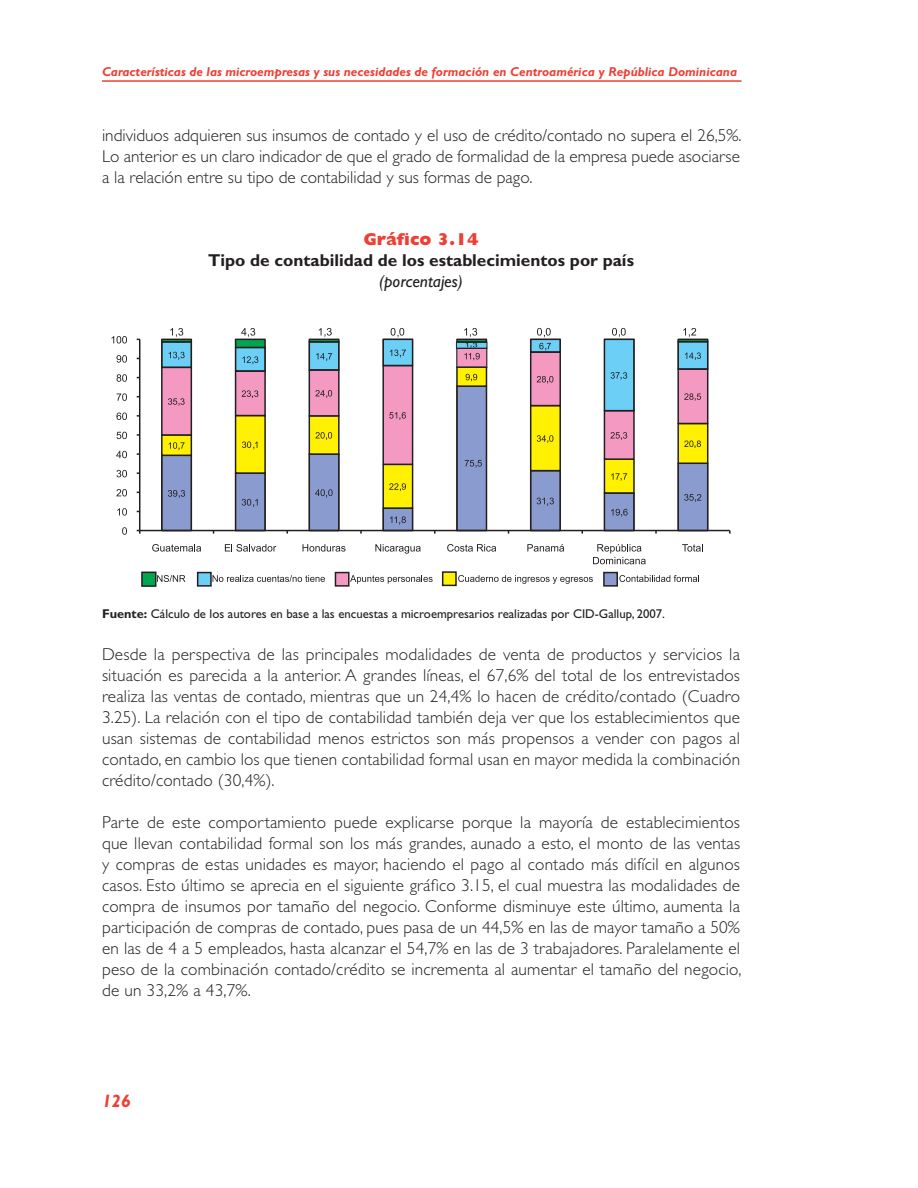
<style>
.page{position:relative;width:918px;height:1188px;background:#fff}
.page>*{position:absolute;margin:0;border:0;box-sizing:border-box;transform-origin:0 0}
.t1{font:italic 700 18px "Gill Sans";color:#ee3f34}
.t2{font:300 17.25px/21px "Gill Sans";letter-spacing:.01em;color:#231f20;text-align:justify}
.t3{font:700 17.25px "Gill Sans";color:#231f20}
.t4{font:italic 17.25px "Gill Sans";color:#231f20}
.t5{font:800 17.25px "Gill Sans";color:#ee3f34}
.t6{font:italic 700 12.9px "Gill Sans";color:#ee3f34}
.t7{font:12.75px "Gill Sans";color:#231f20}
.s1{font-weight:700}
</style>
<div class="page">
<hr style="left:102px;top:80px;width:640px;height:2px;background:#ee3f34">
<svg style="left:160px;top:510px;width:549px;height:22px"></svg>
<svg style="left:161px;top:466px;width:548px;height:44px"></svg>
<svg style="left:161px;top:420px;width:548px;height:46px"></svg>
<hr style="left:139px;top:339px;width:1px;height:192px;background:#231f20">
<hr style="left:140px;top:530px;width:590px;height:1px;background:#231f20">
<svg style="left:122px;top:527px;width:5px;height:8px"></svg>
<svg style="left:117px;top:508px;width:10px;height:8px"></svg>
<svg style="left:116px;top:489px;width:11px;height:7px"></svg>
<svg style="left:117px;top:470px;width:10px;height:7px"></svg>
<svg style="left:116px;top:451px;width:11px;height:7px"></svg>
<svg style="left:117px;top:432px;width:10px;height:7px"></svg>
<svg style="left:116px;top:413px;width:11px;height:7px"></svg>
<svg style="left:117px;top:393px;width:10px;height:8px"></svg>
<svg style="left:117px;top:374px;width:10px;height:8px"></svg>
<svg style="left:117px;top:355px;width:10px;height:8px"></svg>
<svg style="left:112px;top:336px;width:15px;height:7px"></svg>
<svg style="left:152px;top:544px;width:49px;height:8px"></svg>
<svg style="left:225px;top:544px;width:51px;height:8px"></svg>
<svg style="left:303px;top:544px;width:43px;height:8px"></svg>
<svg style="left:375px;top:544px;width:46px;height:10px"></svg>
<svg style="left:447px;top:544px;width:49px;height:8px"></svg>
<svg style="left:527px;top:544px;width:37px;height:8px"></svg>
<svg style="left:593px;top:544px;width:53px;height:20px"></svg>
<svg style="left:682px;top:544px;width:21px;height:8px"></svg>
<svg style="left:157px;top:575px;width:28px;height:7px"></svg>
<svg style="left:213px;top:575px;width:112px;height:7px"></svg>
<svg style="left:350px;top:575px;width:83px;height:9px"></svg>
<svg style="left:458px;top:575px;width:135px;height:9px"></svg>
<div style="left:142px;top:572px;width:14px;height:14px;background:#00a54f"></div>
<div style="left:141px;top:572px;width:15px;height:15px;border:2px solid #231f20"></div>
<div style="left:198px;top:573px;width:13px;height:13px;background:#6bcff6"></div>
<div style="left:197px;top:572px;width:15px;height:15px;border:2px solid #231f20"></div>
<div style="left:335px;top:573px;width:14px;height:13px;background:#f499c2"></div>
<div style="left:335px;top:572px;width:15px;height:15px;border:2px solid #231f20"></div>
<div style="left:443px;top:572px;width:13px;height:13px;background:#fff101"></div>
<div style="left:442px;top:571px;width:15px;height:15px;border:2px solid #231f20"></div>
<div style="left:604px;top:573px;width:13px;height:13px;background:#8a9ccf"></div>
<div style="left:603px;top:572px;width:15px;height:15px;border:2px solid #231f20"></div>
<svg style="left:619px;top:575px;width:80px;height:7px"></svg>
<svg style="left:169px;top:442px;width:16px;height:8px"></svg>
<svg style="left:242px;top:441px;width:15px;height:8px"></svg>
<svg style="left:315px;top:432px;width:17px;height:8px"></svg>
<svg style="left:168px;top:490px;width:17px;height:8px"></svg>
<svg style="left:242px;top:499px;width:16px;height:8px"></svg>
<svg style="left:315px;top:489px;width:18px;height:9px"></svg>
<svg style="left:389px;top:483px;width:17px;height:8px"></svg>
<svg style="left:390px;top:516px;width:16px;height:9px"></svg>
<svg style="left:465px;top:460px;width:17px;height:8px"></svg>
<svg style="left:537px;top:435px;width:16px;height:8px"></svg>
<svg style="left:537px;top:498px;width:17px;height:8px"></svg>
<svg style="left:610px;top:432px;width:17px;height:8px"></svg>
<svg style="left:161px;top:328px;width:548px;height:92px"></svg>
<svg style="left:611px;top:473px;width:16px;height:8px"></svg>
<svg style="left:684px;top:441px;width:17px;height:7px"></svg>
<svg style="left:611px;top:509px;width:17px;height:8px"></svg>
<svg style="left:684px;top:494px;width:17px;height:8px"></svg>
<p class="t6" style="left:102px;top:65px;width:637px">Características de las microempresas y sus necesidades de formación en Centroamérica y República Dominicana</p>
<p class="t2" style="left:102px;top:125px;width:641px">individuos adquieren sus insumos de contado y el uso de crédito/contado no supera el 26,5%.<br>Lo anterior es un claro indicador de que el grado de formalidad de la empresa puede asociarse a la relación entre su tipo de contabilidad y sus formas de pago.</p>
<p class="t5" style="left:363px;top:229px;width:117px">Gráfico 3.14</p>
<p class="t3" style="left:208px;top:250px;width:427px">Tipo de contabilidad de los establecimientos por país</p>
<p class="t4" style="left:379px;top:271px;width:85px">(porcentajes)</p>
<p class="t7" style="left:102px;top:606px;width:565px"><span class="s1">Fuente:</span> Cálculo de los autores en base a las encuestas a microempresarios realizadas por CID-Gallup, 2007.</p>
<p class="t2" style="left:102px;top:643px;width:640px">Desde la perspectiva de las principales modalidades de venta de productos y servicios la situación es parecida a la anterior. A grandes líneas, el 67,6% del total de los entrevistados realiza las ventas de contado, mientras que un 24,4% lo hacen de crédito/contado (Cuadro 3.25). La relación con el tipo de contabilidad también deja ver que los establecimientos que usan sistemas de contabilidad menos estrictos son más propensos a vender con pagos al contado, en cambio los que tienen contabilidad formal usan en mayor medida la combinación crédito/contado (30,4%).</p>
<p class="t2" style="left:102px;top:811px;width:641px">Parte de este comportamiento puede explicarse porque la mayoría de establecimientos que llevan contabilidad formal son los más grandes, aunado a esto, el monto de las ventas y compras de estas unidades es mayor, haciendo el pago al contado más difícil en algunos casos. Esto último se aprecia en el siguiente gráfico 3.15, el cual muestra las modalidades de compra de insumos por tamaño del negocio. Conforme disminuye este último, aumenta la participación de compras de contado, pues pasa de un 44,5% en las de mayor tamaño a 50% en las de 4 a 5 empleados, hasta alcanzar el 54,7% en las de 3 trabajadores. Paralelamente el peso de la combinación contado/crédito se incrementa al aumentar el tamaño del negocio, de un 33,2% a 43,7%.</p>
<p class="t1" style="left:102px;top:1091px;width:30px">126</p>
</div>
